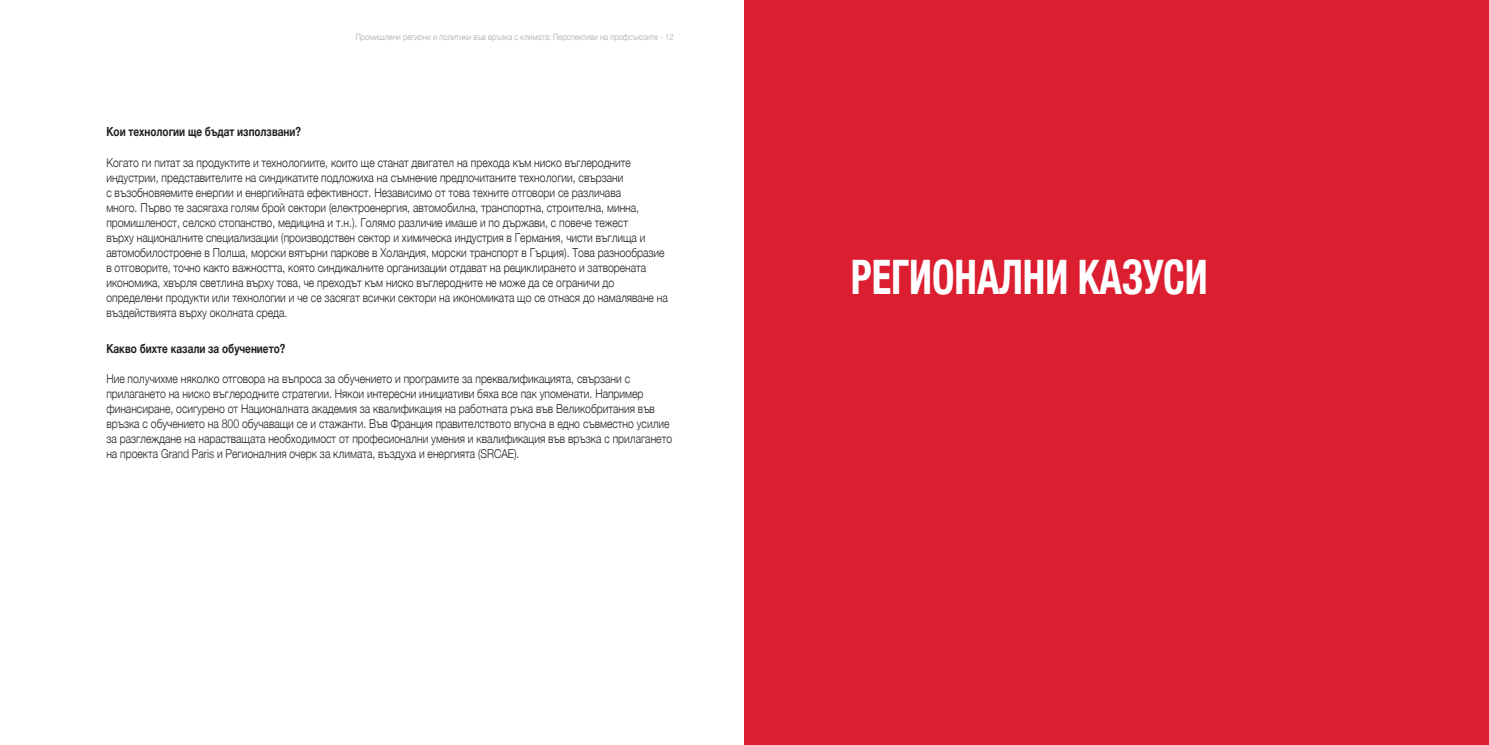
<style>
.page{position:relative;width:1489px;height:745px;background:#fff}
.page>*{position:absolute;margin:0;border:0;box-sizing:border-box;transform-origin:0 0}
.t1{font:700 condensed 47.5px "Helvetica Neue";color:#fff;scale:.85 1}
.t2{font:700 12.5px "Helvetica Neue";color:#231f20;scale:.8 1}
.t3{font:300 12.25px/15px "Helvetica Neue";color:#231f20;scale:.85 1}
.t4{font:300 8.75px "Helvetica Neue";letter-spacing:.01em;color:#a8a9ad;scale:.85 1}
</style>
<div class="page">
<div style="left:744px;top:0;width:744px;height:744px;background:#db1e30"></div>
<p class="t4" style="left:355px;top:30px;width:375px">Промишлени региони и политики във връзка с климата: Перспективи на профсъюзите - 12</p>
<p class="t2" style="left:106px;top:122px;width:245px">Кои технологии ще бъдат използвани?</p>
<p class="t3" style="left:106px;top:154px;width:662px">Когато ги питат за продуктите и технологиите, които ще станат двигател на прехода към ниско въглеродните индустрии, представителите на синдикатите подложиха на съмнение предпочитаните технологии, свързани<br>с възобновяемите енергии и енергийната ефективност. Независимо от това техните отговори се различава<br>много. Първо те засягаха голям брой сектори (електроенергия, автомобилна, транспортна, строителна, минна, промишленост, селско стопанство, медицина и т.н.). Голямо различие имаше и по държави, с повече тежест<br>върху националните специализации (производствен сектор и химическа индустрия в Германия, чисти въглища и автомобилостроене в Полша, морски вятърни паркове в Холандия, морски транспорт в Гърция). Това разнообразие в отговорите, точно както важността, която синдикалните организации отдават на рециклирането и затворената икономика, хвърля светлина върху това, че преходът към ниско въглеродните не може да се ограничи до определени продукти или технологии и че се засягат всички сектори на икономиката що се отнася до намаляване на въздействията върху околната среда.</p>
<p class="t2" style="left:106px;top:339px;width:225px">Какво бихте казали за обучението?</p>
<p class="t3" style="left:106px;top:370px;width:667px">Ние получихме няколко отговора на въпроса за обучението и програмите за преквалификацията, свързани с прилагането на ниско въглеродните стратегии. Някои интересни инициативи бяха все пак упоменати. Например финансиране, осигурено от Националната академия за квалификация на работната ръка във Великобритания във връзка с обучението на 800 обучаващи се и стажанти. Във Франция правителството впусна в едно съвместно усилие за разглеждане на нарастващата необходимост от професионални умения и квалификация във връзка с прилагането на проекта Grand Paris и Регионалния очерк за климата, въздуха и енергията (SRCAE).</p>
<h1 class="t1" style="left:850px;top:237px;width:421px">Регионални казуси</h1>
</div>
